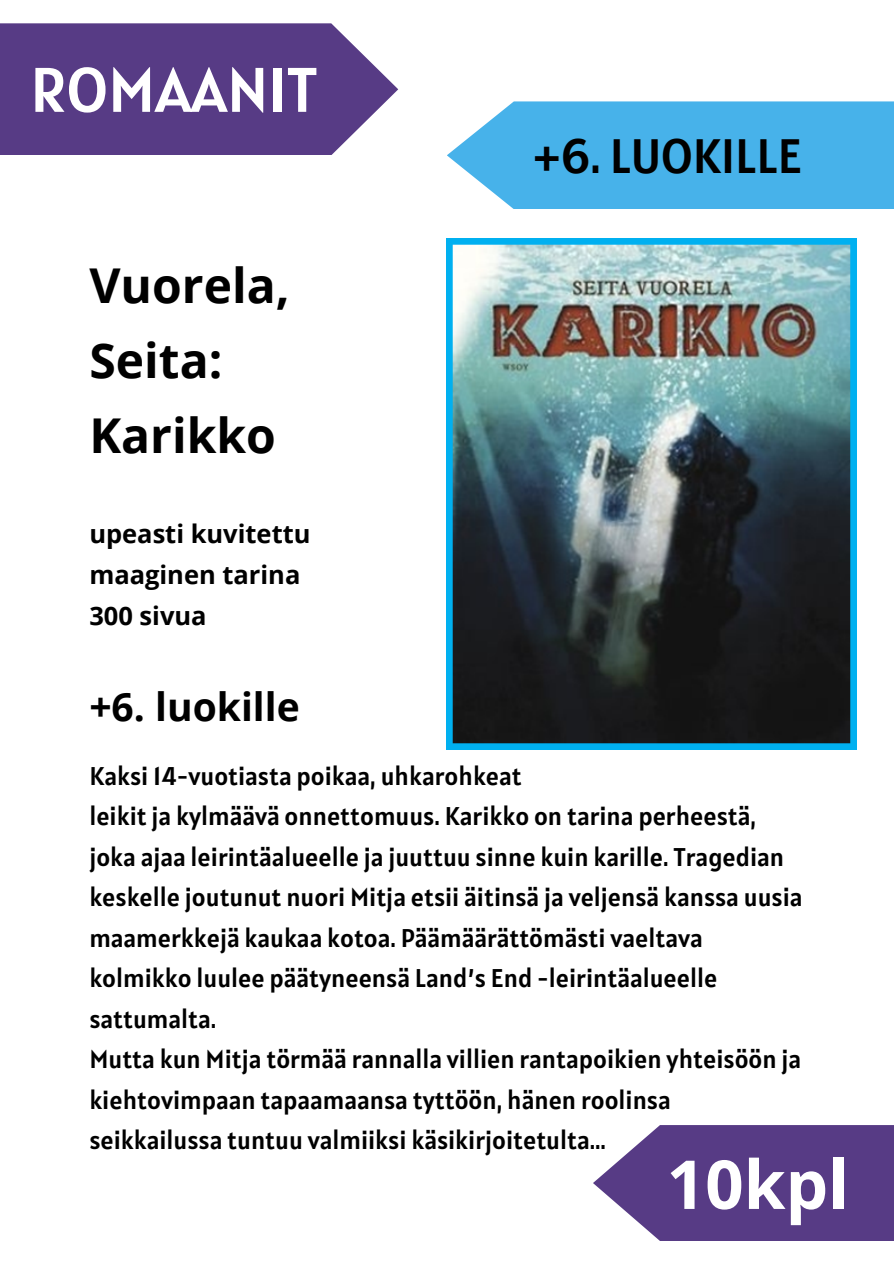
<style>
.page{position:relative;width:894px;height:1264px;background:#fff}
.page>*{position:absolute;margin:0;border:0;box-sizing:border-box;transform-origin:0 0}
.t1{font:700 67.5px "Open Sans";color:#fff}
.t2{font:63px "Alatsi";color:#fff}
.t3{font:700 48px/75.3px "Open Sans";color:#000}
.t4{font:48px "Alatsi";color:#000}
.t5{font:700 39px "Open Sans";color:#000}
.t6{font:25.5px/40.5px "Alatsi";color:#000}
.t7{font:700 25.5px/40.5px "Open Sans";color:#000}
</style>
<div class="page">
<img style="left:446px;top:238px;width:410px;height:511px">
<svg style="left:593px;top:1125px;width:300px;height:115px;background:#6a5193"></svg>
<svg style="left:447px;top:101px;width:446px;height:108px;background:#55b8eb"></svg>
<svg style="left:0;top:23px;width:398px;height:132px;background:#654b8f"></svg>
<h2 class="t2" style="left:30px;top:49px;width:289px">ROMAANIT</h2>
<h3 class="t3" style="left:89px;top:246px;width:202px">Vuorela,<br>Seita:<br>Karikko</h3>
<h4 class="t7" style="left:89px;top:513px;width:223px">upeasti kuvitettu maaginen tarina<br>300 sivua</h4>
<h6 class="t5" style="left:89px;top:679px;width:212px">+6. luokille</h6>
<p class="t4" style="left:533px;top:125px;width:270px">+6. LUOKILLE</p>
<p class="t6" style="left:89px;top:755px;width:434px">Kaksi 14-vuotiasta poikaa, uhkarohkeat</p>
<p class="t6" style="left:89px;top:795px;width:714px">leikit ja kylmäävä onnettomuus. Karikko on tarina perheestä, joka ajaa leirintäalueelle ja juuttuu sinne kuin karille. Tragedian keskelle joutunut nuori Mitja etsii äitinsä ja veljensä kanssa uusia maamerkkejä kaukaa kotoa. Päämäärättömästi vaeltava kolmikko luulee päätyneensä Land’s End -leirintäalueelle sattumalta.</p>
<p class="t6" style="left:89px;top:1038px;width:713px">Mutta kun Mitja törmää rannalla villien rantapoikien yhteisöön ja kiehtovimpaan tapaamaansa tyttöön, hänen roolinsa seikkailussa tuntuu valmiiksi käsikirjoitetulta...</p>
<h5 class="t1" style="left:666px;top:1136px;width:184px">10kpl</h5>
</div>
